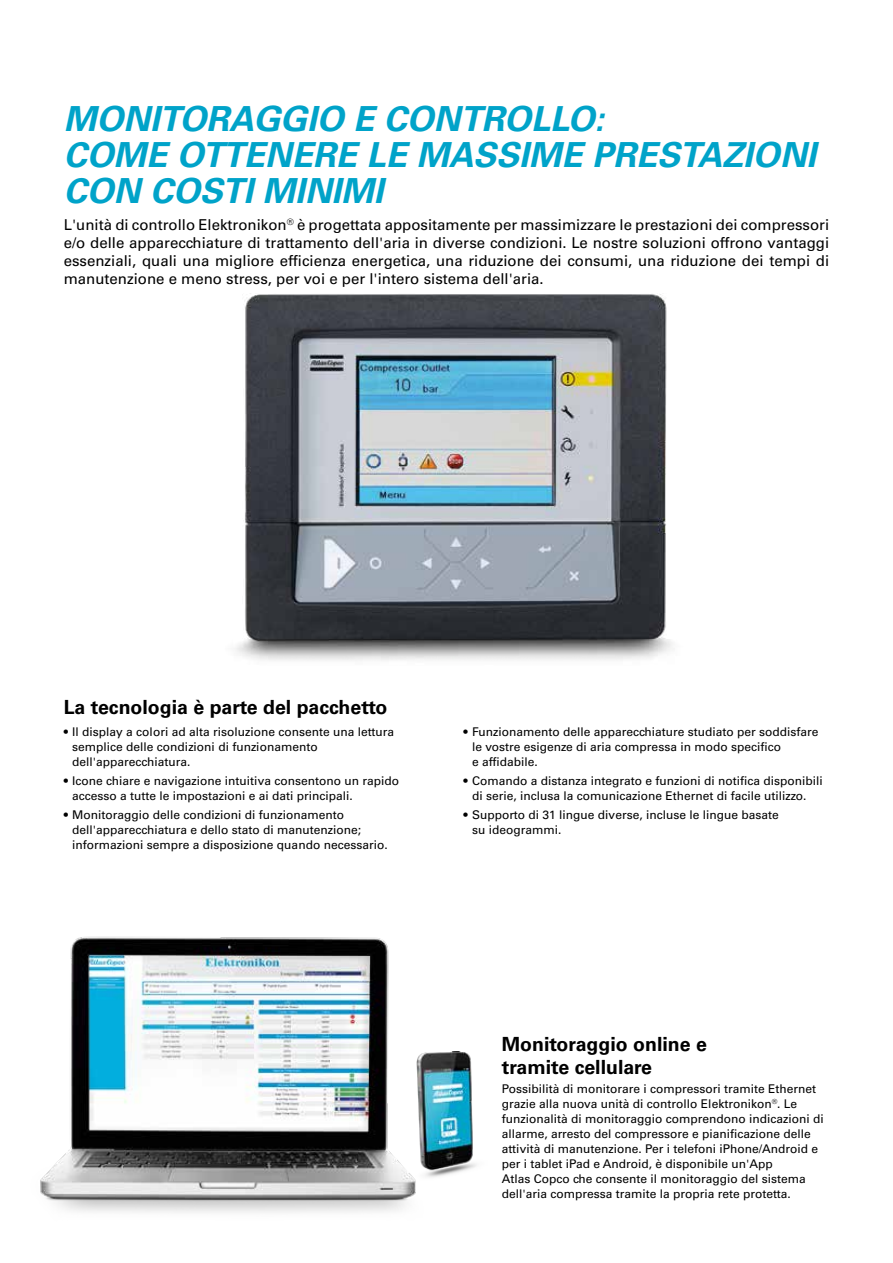
<style>
.page{position:relative;width:893px;height:1263px;background:#fff}
.page>*{position:absolute;margin:0;border:0;box-sizing:border-box;transform-origin:0 0}
.t1{font:italic 700 34.5px/36px "Univers LT Std";color:#00a3c9}
.t2{font:700 19.5px/23.4px "Univers LT Std";color:#000}
.t3{font:15px/18px "Univers LT Std";color:#000;text-align:justify}
.t4{font:12px/15px "Univers LT Std";color:#000}
</style>
<div class="page">
<img style="left:40px;top:936px;width:376px;height:277px">
<img style="left:415px;top:1051px;width:62px;height:130px">
<img style="left:235px;top:293px;width:439px;height:368px">
<h1 class="t1" style="left:64px;top:102px;width:754px">MONITORAGGIO E CONTROLLO:<br>COME OTTENERE LE MASSIME PRESTAZIONI<br>CON COSTI MINIMI</h1>
<p class="t3" style="left:64px;top:216px;width:767px">L'unità di controllo Elektronikon<sup>®</sup> è progettata appositamente per massimizzare le prestazioni dei compressori e/o delle apparecchiature di trattamento dell'aria in diverse condizioni. Le nostre soluzioni offrono vantaggi essenziali, quali una migliore efficienza energetica, una riduzione dei consumi, una riduzione dei tempi di manutenzione e meno stress, per voi e per l'intero sistema dell'aria.</p>
<h2 class="t2" style="left:64px;top:695px;width:325px">La tecnologia è parte del pacchetto</h2>
<p class="t4" style="left:72px;top:724px;width:323px;text-indent:-9px">• Il display a colori ad alta risoluzione consente una lettura semplice delle condizioni di funzionamento dell'apparecchiatura.</p>
<p class="t4" style="left:72px;top:773px;width:328px;text-indent:-9px">• Icone chiare e navigazione intuitiva consentono un rapido accesso a tutte le impostazioni e ai dati principali.</p>
<p class="t4" style="left:72px;top:808px;width:317px;text-indent:-9px">• Monitoraggio delle condizioni di funzionamento dell'apparecchiatura e dello stato di manutenzione; informazioni sempre a disposizione quando necessario.</p>
<p class="t4" style="left:472px;top:724px;width:348px;text-indent:-9px">• Funzionamento delle apparecchiature studiato per soddisfare le vostre esigenze di aria compressa in modo specifico<br>e affidabile.</p>
<p class="t4" style="left:472px;top:773px;width:352px;text-indent:-9px">• Comando a distanza integrato e funzioni di notifica disponibili di serie, inclusa la comunicazione Ethernet di facile utilizzo.</p>
<p class="t4" style="left:472px;top:808px;width:308px;text-indent:-9px">• Supporto di 31 lingue diverse, incluse le lingue basate su ideogrammi.</p>
<h2 class="t2" style="left:502px;top:1032px;width:207px">Monitoraggio online e tramite cellulare</h2>
<p class="t4" style="left:502px;top:1082px;width:324px">Possibilità di monitorare i compressori tramite Ethernet grazie alla nuova unità di controllo Elektronikon<sup>®</sup>. Le funzionalità di monitoraggio comprendono indicazioni di allarme, arresto del compressore e pianificazione delle attività di manutenzione. Per i telefoni iPhone/Android e per i tablet iPad e Android, è disponibile un'App<br>Atlas Copco che consente il monitoraggio del sistema dell'aria compressa tramite la propria rete protetta.</p>
</div>
